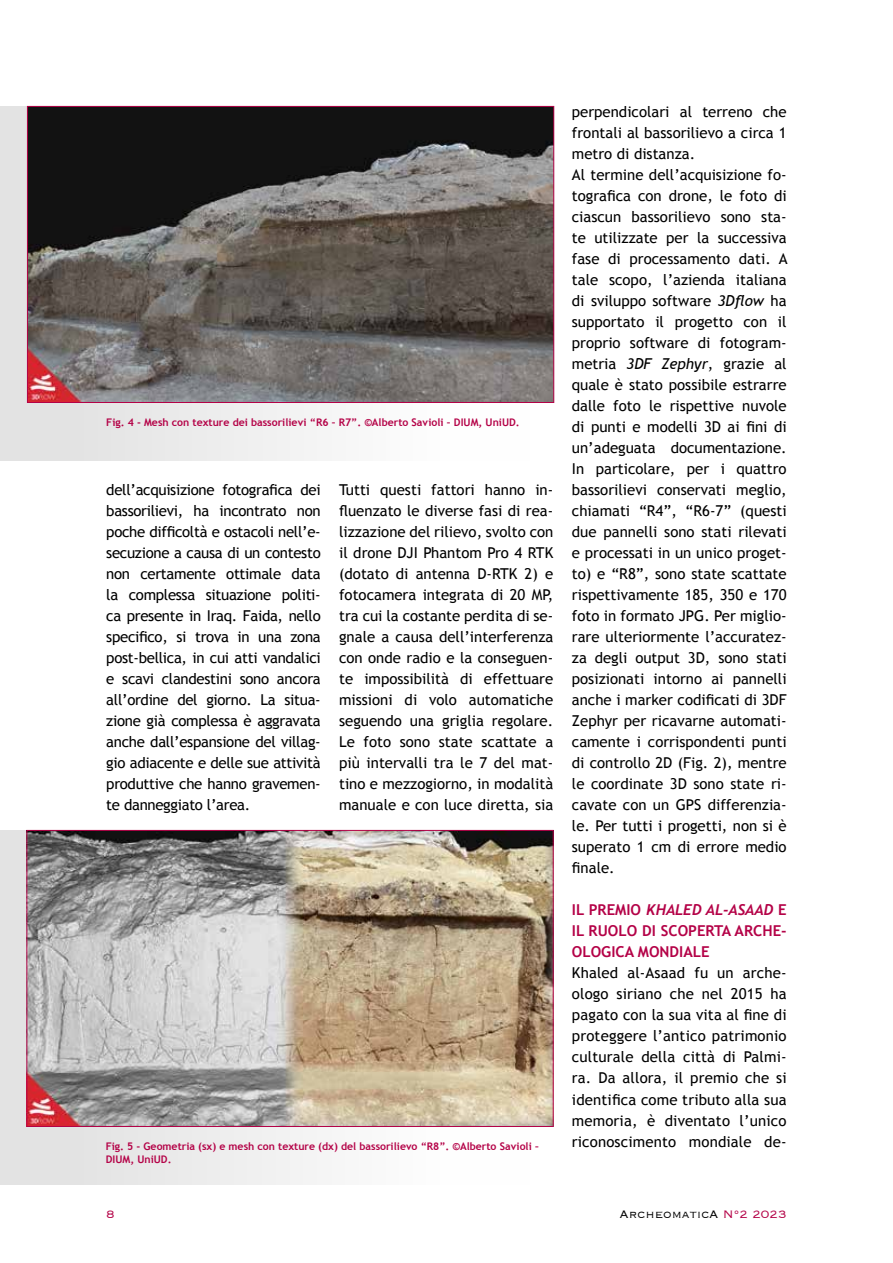
<style>
.page{position:relative;width:893px;height:1263px;background:#fff}
.page>*{position:absolute;margin:0;border:0;box-sizing:border-box;transform-origin:0 0}
.t1{font:15px/21px "Trebuchet MS";color:#000;text-align:justify}
.t2{font:700 15px/21px "Trebuchet MS";color:#b40247}
.t3{font:italic 700 15px "Trebuchet";color:#b40247}
.t4{font:300 14.1px "Copperplate";color:#000}
.t5{font:300 14.1px "Copperplate";color:#b40247}
.t6{font:700 10.5px/12.6px "Trebuchet MS";color:#b40247}
.s1{font-style:italic}
.s2{font-family:"Trebuchet MS";font-style:normal}
.s3{color:#b40247}
</style>
<div class="page">
<div style="left:0;top:106px;width:530px;height:355px;background:linear-gradient(to right,#e0e0e0,#fff)"></div>
<img style="left:29px;top:108px;width:523px;height:293px">
<div style="left:27px;top:106px;width:527px;height:297px;border:1px solid #b40247"></div>
<svg style="left:0;top:830px;width:530px;height:355px;fill:#ebebeb"></svg>
<img style="left:29px;top:832px;width:522px;height:292px">
<div style="left:27px;top:830px;width:526px;height:296px;border:1px solid #b40247"></div>
<p class="t6" style="left:106px;top:416px;width:415px">Fig. 4 - Mesh con texture dei bassorilievi “R6 – R7”. ©Alberto Savioli – DIUM, UniUD.</p>
<p class="t1" style="left:106px;top:479px;width:216px">dell’acquisizione fotografica dei bassorilievi, ha incontrato non poche difficoltà e ostacoli nell’e&shy;secuzione a causa di un contesto non certamente ottimale data la complessa situazione politi&shy;ca presente in Iraq. Faida, nello specifico, si trova in una zona post-bellica, in cui atti vandalici e scavi clandestini sono ancora all’ordine del giorno. La situa&shy;zione già complessa è aggravata anche dall’espansione del villag&shy;gio adiacente e delle sue attività produttive che hanno gravemen&shy;te danneggiato l’area.</p>
<p class="t1" style="left:339px;top:479px;width:216px">Tutti questi fattori hanno in&shy;fluenzato le diverse fasi di rea&shy;lizzazione del rilievo, svolto con il drone DJI Phantom Pro 4 RTK (dotato di antenna D-RTK 2) e fotocamera integrata di 20 MP, tra cui la costante perdita di se&shy;gnale a causa dell’interferenza con onde radio e la conseguen&shy;te impossibilità di effettuare missioni di volo automatiche seguendo una griglia regolare.<br>Le foto sono state scattate a più intervalli tra le 7 del mat&shy;tino e mezzogiorno, in modalità manuale e con luce diretta, sia</p>
<p class="t6" style="left:106px;top:1140px;width:435px">Fig. 5 - Geometria (sx) e mesh con texture (dx) del bassorilievo “R8”. ©Alberto Savioli –<br>DIUM, UniUD.</p>
<p class="t1" style="left:572px;top:102px;width:217px;text-align:left">perpendicolari al terreno che frontali al bassorilievo a circa 1 metro di distanza.<br>Al termine dell’acquisizione fo&shy;tografica con drone, le foto di ciascun bassorilievo sono sta&shy;te utilizzate per la successiva fase di processamento dati. A tale scopo, l’azienda italiana di sviluppo software <span class="s1">3Dflow</span> ha supportato il progetto con il proprio software di fotogram&shy;metria <span class="s1">3DF Zephyr</span>, grazie al quale è stato possibile estrarre dalle foto le rispettive nuvole di punti e modelli 3D ai fini di un’adeguata documentazione.<br>In particolare, per i quattro bassorilievi conservati meglio, chiamati “R4”, “R6-7” (questi due pannelli sono stati rilevati e processati in un unico proget&shy;to) e “R8”, sono state scattate rispettivamente 185, 350 e 170 foto in formato JPG. Per miglio&shy;rare ulteriormente l’accuratez&shy;za degli output 3D, sono stati posizionati intorno ai pannelli anche i marker codificati di 3DF<br>Zephyr per ricavarne automati&shy;camente i corrispondenti punti di controllo 2D (Fig. 2), mentre le coordinate 3D sono state ri&shy;cavate con un GPS differenzia&shy;le. Per tutti i progetti, non si è superato 1 cm di errore medio finale.</p>
<p class="t3" style="left:572px;top:901px;width:216px"><span class="s2">IL PREMIO</span> KHALED AL-ASAAD <span class="s2">E</span></p>
<p class="t2" style="left:572px;top:921px;width:216px">IL RUOLO DI SCOPERTA ARCHE-<br>OLOGICA MONDIALE</p>
<p class="t1" style="left:572px;top:963px;width:216px">Khaled al-Asaad fu un arche&shy;ologo siriano che nel 2015 ha pagato con la sua vita al fine di proteggere l’antico patrimonio culturale della città di Palmi&shy;ra. Da allora, il premio che si identifica come tributo alla sua memoria, è diventato l’unico riconoscimento mondiale de-</p>
<p class="t5" style="left:106px;top:1205px;width:10px">8</p>
<p class="t4" style="left:620px;top:1205px;width:169px">ArcheomaticA <span class="s3">N°2 2023</span></p>
</div>
